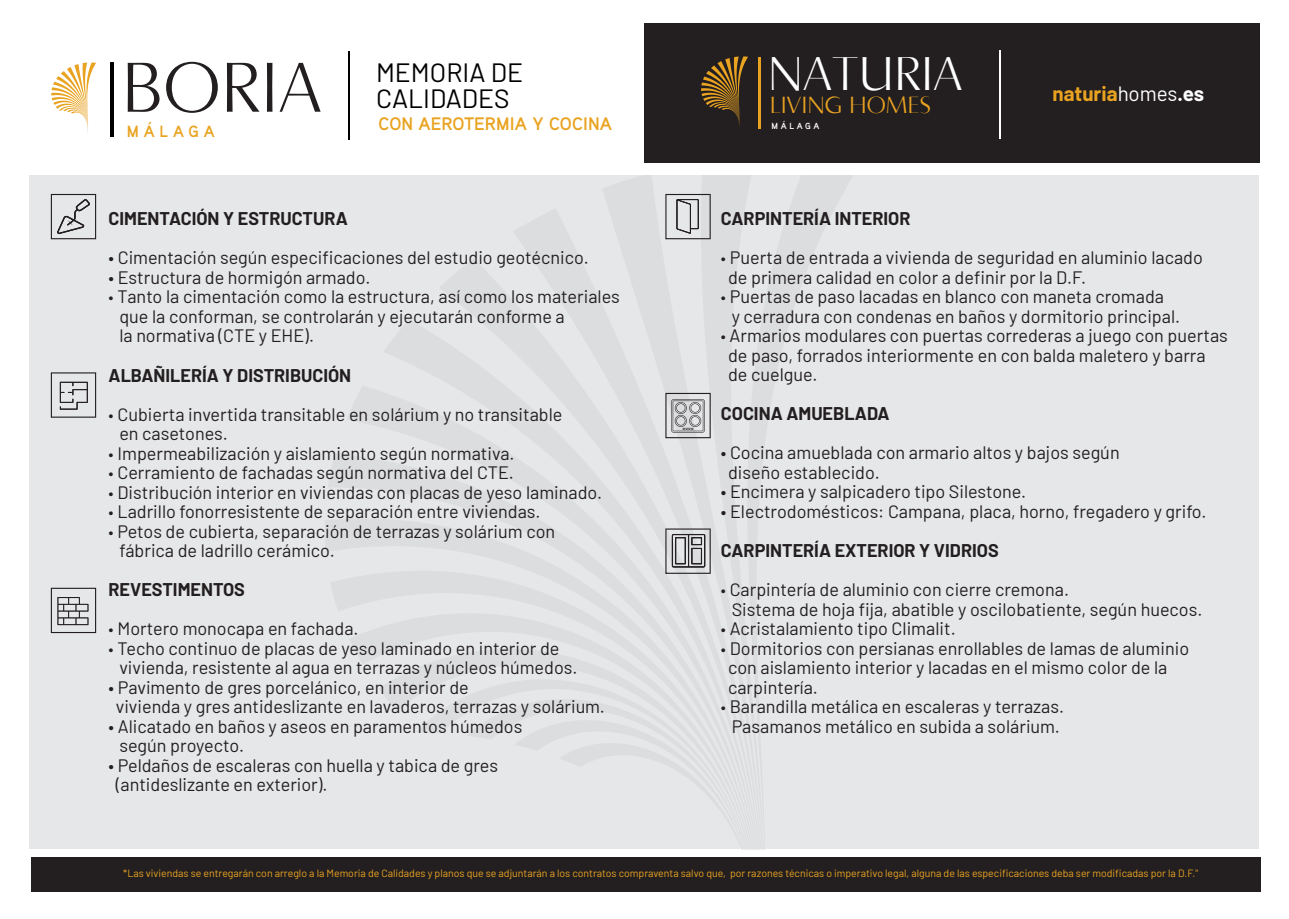
<style>
.page{position:relative;width:1289px;height:919px;background:#fff}
.page>*{position:absolute;margin:0;border:0;box-sizing:border-box;transform-origin:0 0}
.t1{font:300 67.8px "Accent Graphic W00";color:#231f20}
.t2{font:300 45.75px "Accent Graphic W00";color:#fff}
.t3{font:26.4px/26.4px "Barlow";color:#000}
.t4{font:300 22.65px "Accent Graphic W00";color:#e9a320}
.t5{font:700 20.55px "Barlow";color:#e9a320}
.t6{font:18px/19.5px "Barlow";color:#231f20}
.t7{font:700 18px "Barlow";color:#231f20}
.t8{font:700 18px "Aaux Pro";color:#e9a320}
.t9{font:700 16.2px "Aaux Pro";letter-spacing:.3em;color:#e9a320}
.t10{font:10.5px "Barlow";color:#e9a320}
.t11{font:700 8.85px "Aaux Pro";letter-spacing:.3em;color:#fff}
.s1{font-family:"Myriad Pro"}
.s2{font-weight:400;color:#fff}
.s3{color:#fff}
</style>
<div class="page">
<div style="left:30px;top:176px;width:1228px;height:672px;background:#e6e7e9"></div>
<div style="left:644px;top:23px;width:616px;height:140px;background:#231f20"></div>
<hr style="left:110px;top:62px;width:4px;height:75px;background:#000">
<svg style="left:51px;top:62px;width:45px;height:69px"></svg>
<hr style="left:758px;top:57px;width:3px;height:71px;background:#e9a320">
<svg style="left:701px;top:56px;width:47px;height:71px"></svg>
<hr style="left:348px;top:52px;width:1px;height:88px;background:#000">
<hr style="left:998px;top:50px;width:2px;height:88px;background:#fff">
<div style="left:31px;top:857px;width:1229px;height:34px;background:#231f20"></div>
<svg style="left:51px;top:194px;width:45px;height:45px"></svg>
<svg style="left:51px;top:372px;width:45px;height:45px"></svg>
<svg style="left:51px;top:587px;width:45px;height:46px"></svg>
<svg style="left:466px;top:193px;width:300px;height:656px"></svg>
<h1 class="t1" style="left:121px;top:36px;width:201px">BORIA</h1>
<p class="t9" style="left:127px;top:121px;width:90px">MÁLAGA</p>
<h3 class="t3" style="left:376px;top:57px;width:148px">MEMORIA DE<br>CALIDADES</h3>
<p class="t8" style="left:378px;top:112px;width:235px">CON AEROTERMIA Y COCINA</p>
<p class="t7" style="left:109px;top:206px;width:241px">CIMENTACIÓN Y ESTRUCTURA</p>
<p class="t6" style="left:109px;top:247px;width:481px">• Cimentación según especificaciones del estudio geotécnico.</p>
<p class="t6" style="left:109px;top:266px;width:263px">• Estructura de hormigón armado.</p>
<p class="t6" style="left:119px;top:286px;width:502px;text-indent:-11px"><span class="s1">•</span> Tanto la cimentación como la estructura, así como los materiales que la conforman, se controlarán y ejecutarán conforme a<br>la normativa (CTE y EHE).</p>
<p class="t7" style="left:109px;top:361px;width:244px">ALBAÑILERÍA Y DISTRIBUCIÓN</p>
<p class="t6" style="left:119px;top:403px;width:444px;text-indent:-11px"><span class="s1">•</span> Cubierta invertida transitable en solárium y no transitable en casetones.</p>
<p class="t6" style="left:109px;top:442px;width:407px"><span class="s1">•</span> Impermeabilización y aislamiento según normativa.</p>
<p class="t6" style="left:109px;top:461px;width:407px"><span class="s1">•</span> Cerramiento de fachadas según normativa del CTE.</p>
<p class="t6" style="left:109px;top:481px;width:495px"><span class="s1">•</span> Distribución interior en viviendas con placas de yeso laminado.</p>
<p class="t6" style="left:109px;top:500px;width:433px"><span class="s1">•</span> Ladrillo fonorresistente de separación entre viviendas.</p>
<p class="t6" style="left:119px;top:520px;width:437px;text-indent:-11px"><span class="s1">•</span> Petos de cubierta, separación de terrazas y solárium con fábrica de ladrillo cerámico.</p>
<p class="t7" style="left:109px;top:576px;width:138px">REVESTIMENTOS</p>
<p class="t6" style="left:109px;top:617px;width:251px"><span class="s1">•</span> Mortero monocapa en fachada.</p>
<p class="t6" style="left:119px;top:637px;width:459px;text-indent:-11px"><span class="s1">•</span> Techo continuo de placas de yeso laminado en interior de vivienda, resistente al agua en terrazas y núcleos húmedos.</p>
<p class="t6" style="left:116px;top:676px;width:490px;text-indent:-7px">• Pavimento de gres porcelánico, en interior de<br>vivienda y gres antideslizante en lavaderos, terrazas y solárium.</p>
<p class="t6" style="left:119px;top:715px;width:404px;text-indent:-11px">• Alicatado en baños y aseos en paramentos húmedos según proyecto.</p>
<p class="t6" style="left:116px;top:754px;width:384px;text-indent:-7px">• Peldaños de escaleras con huella y tabica de gres (antideslizante en exterior).</p>
<h2 class="t2" style="left:767px;top:39px;width:196px">NATURIA</h2>
<p class="t4" style="left:769px;top:88px;width:163px">LIVING HOMES</p>
<p class="t11" style="left:771px;top:120px;width:49px">MÁLAGA</p>
<p class="t5" style="left:1052px;top:78px;width:153px">naturia<span class="s2">homes</span><span class="s3">.es</span></p>
<p class="t7" style="left:721px;top:205px;width:191px">CARPINTERÍA INTERIOR</p>
<p class="t6" style="left:728px;top:247px;width:476px;text-indent:-7px"><span class="s1">•</span> Puerta de entrada a vivienda de seguridad en aluminio lacado de primera calidad en color a definir por la D.F.</p>
<p class="t6" style="left:731px;top:286px;width:450px;text-indent:-11px"><span class="s1">•</span> Puertas de paso lacadas en blanco con maneta cromada<br>y cerradura con condenas en baños y dormitorio principal.</p>
<p class="t6" style="left:728px;top:325px;width:501px;text-indent:-7px"><span class="s1">•</span> Armarios modulares con puertas correderas a juego con puertas de paso, forrados interiormente en con balda maletero y barra de cuelgue.</p>
<p class="t7" style="left:721px;top:400px;width:170px">COCINA AMUEBLADA</p>
<p class="t6" style="left:728px;top:442px;width:393px;text-indent:-7px">• Cocina amueblada con armario altos y bajos según diseño establecido.</p>
<p class="t6" style="left:721px;top:481px;width:307px">• Encimera y salpicadero tipo Silestone.</p>
<p class="t6" style="left:721px;top:500px;width:487px">• Electrodomésticos: Campana, placa, horno, fregadero y grifo.</p>
<p class="t7" style="left:721px;top:537px;width:279px">CARPINTERÍA EXTERIOR Y VIDRIOS</p>
<p class="t6" style="left:731px;top:578px;width:472px;text-indent:-11px"><span class="s1">•</span> Carpintería de aluminio con cierre cremona.<br>Sistema de hoja fija, abatible y oscilobatiente, según huecos.</p>
<p class="t6" style="left:721px;top:617px;width:236px"><span class="s1">•</span> Acristalamiento tipo Climalit.</p>
<p class="t6" style="left:728px;top:637px;width:462px;text-indent:-7px"><span class="s1">•</span> Dormitorios con persianas enrollables de lamas de aluminio con aislamiento interior y lacadas en el mismo color de la carpintería.</p>
<p class="t6" style="left:721px;top:695px;width:345px;text-align:center"><span class="s1">•</span> Barandilla metálica en escaleras y terrazas.<br>Pasamanos metálico en subida a solárium.</p>
<p class="t10" style="left:123px;top:865px;width:1076px">*Las viviendas se entregarán con arreglo a la Memoria de Calidades y planos que se adjuntarán a los contratos compraventa salvo que, por razones técnicas o imperativo legal, alguna de las especificaciones deba ser modificadas por la D.F."</p>
</div>
